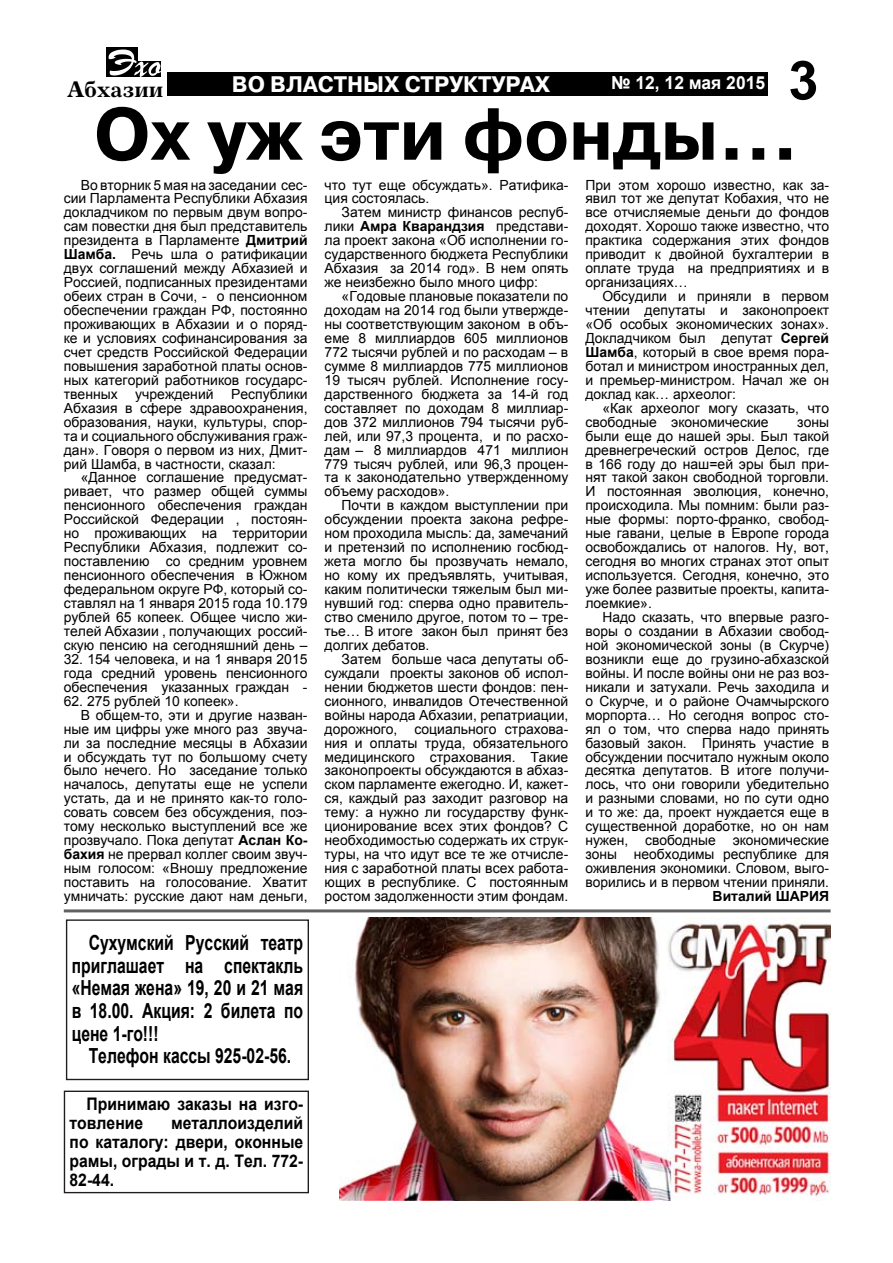
<style>
.page{position:relative;width:893px;height:1263px;background:#fff}
.page>*{position:absolute;margin:0;border:0;box-sizing:border-box;transform-origin:0 0}
.t1{font:700 73.5px "Pragmatica C";color:#000}
.t2{font:700 54px "Arial";color:#000}
.t3{font:700 23.4px "Journal C";color:#000}
.t4{font:700 22.5px "Pragmatica C";color:#fff}
.t5{font:700 20.85px/22.6px "Arial";color:#000;text-align:justify;scale:.76 1}
.t6{font:700 18px "Arial";color:#fff}
.t7{font:700 17.4px/18.9px "Arial";color:#000;scale:.91 1}
.t8{font:13.95px/14px "Arial";color:#000;text-align:justify}
.t9{font:700 13.95px "Arial";color:#000}
.s1{font-weight:700}
</style>
<div class="page">
<div style="left:168px;top:72px;width:600px;height:24px;background:#000"></div>
<svg style="left:106px;top:48px;width:31px;height:29px"></svg>
<svg style="left:109px;top:50px;width:52px;height:27px"></svg>
<hr style="left:64px;top:909px;width:767px;height:3px;background:#000">
<img style="left:339px;top:917px;width:492px;height:283px">
<div style="left:64px;top:1090px;width:245px;height:103px;border:1px solid #211d1f"></div>
<div style="left:66px;top:919px;width:243px;height:161px;border:1px solid #211d1f"></div>
<h3 class="t3" style="left:67px;top:77px;width:98px">Абхазии</h3>
<h3 class="t4" style="left:232px;top:73px;width:320px">во властных структурах</h3>
<p class="t6" style="left:611px;top:71px;width:155px">№ 12, 12 мая 2015</p>
<h2 class="t2" style="left:788px;top:45px;width:32px">3</h2>
<h1 class="t1" style="left:94px;top:95px;width:707px">Ох уж эти фонды…</h1>
<p class="t8" style="left:64px;top:192px;width:245px">сии Парламента Республики Абхазия докладчиком по первым двум вопро&shy;сам повестки дня был представитель президента в Парламенте <span class="s1">Дмитрий Шамба.</span> Речь шла о ратификации двух соглашений между Абхазией и Россией, подписанных президентами обеих стран в Сочи, - о пенсионном обеспечении граждан РФ, постоянно проживающих в Абхазии и о поряд&shy;ке и условиях софинансирования за счет средств Российской Федерации повышения заработной платы основ&shy;ных категорий работников государс&shy;твенных</p>
<p class="t8" style="left:325px;top:178px;width:245px">что тут еще обсуждать». Ратифика&shy;ция состоялась.</p>
<p class="t8" style="left:325px;top:206px;width:245px;text-indent:17px">Затем министр финансов респуб&shy;лики <span class="s1">Амра Кварандзия</span> представи&shy;ла проект закона «Об исполнении го&shy;сударственного бюджета Республики Абхазия за 2014 год». В нем опять же неизбежно было много цифр:</p>
<p class="t8" style="left:325px;top:289px;width:245px;text-indent:17px">«Годовые плановые показатели по доходам на 2014 год были утвержде&shy;ны соответствующим законом в объ&shy;еме 8 миллиардов 605 миллионов 772 тысячи рублей и по расходам – в сумме 8 миллиардов 775 миллионов 19 тысяч рублей. Исполнение госу&shy;дарственного бюджета за 14-й год составляет по доходам 8 миллиар&shy;дов 372 миллионов 794 тысячи руб&shy;лей, или 97,3 процента, и по расхо&shy;дам – 8 миллиардов 471 миллион 779 тысяч рублей, или 96,3 процен&shy;та к законодательно утвержденному объему расходов».</p>
<p class="t8" style="left:325px;top:499px;width:245px;text-indent:17px">Почти в каждом выступлении при обсуждении проекта закона рефре&shy;ном проходила мысль: да, замечаний и претензий по исполнению госбюд&shy;жета могло бы прозвучать немало, но кому их предъявлять, учитывая, каким политически тяжелым был ми&shy;нувший год: сперва одно правитель&shy;ство сменило другое, потом то – тре&shy;тье… В итоге закон был принят без долгих дебатов.</p>
<p class="t8" style="left:325px;top:652px;width:245px;text-indent:17px">Затем больше часа депутаты об&shy;суждали проекты законов об испол&shy;нении бюджетов шести фондов: пен&shy;сионного, инвалидов Отечественной войны народа Абхазии, репатриации, дорожного, социального страхова&shy;ния и оплаты труда, обязательного медицинского страхования. Такие законопроекты обсуждаются в абхаз&shy;ском парламенте ежегодно. И, кажет&shy;ся, каждый раз заходит разговор на тему: а нужно ли государству функ&shy;ционирование всех этих фондов? С необходимостью содержать их струк&shy;туры, на что идут все те же отчисле&shy;ния с заработной платы всех работа&shy;ющих в республике. С постоянным ростом задолженности этим фондам.</p>
<p class="t8" style="left:81px;top:178px;width:228px">Во вторник 5 мая на заседании сес-</p>
<p class="t8" style="left:585px;top:178px;width:245px">При этом хорошо известно, как за&shy;явил тот же депутат Кобахия, что не все отчисляемые деньги до фондов доходят. Хорошо также известно, что практика содержания этих фондов приводит к двойной бухгалтерии в оплате труда на предприятиях и в организациях…</p>
<p class="t8" style="left:585px;top:289px;width:245px;text-indent:17px">Обсудили и приняли в первом чтении депутаты и законопроект «Об особых экономических зонах».<br>Докладчиком был депутат <span class="s1">Сергей Шамба</span>, который в свое время пора&shy;ботал и министром иностранных дел, и премьер-министром. Начал же он доклад как… археолог:</p>
<p class="t8" style="left:585px;top:401px;width:245px;text-indent:17px">«Как археолог могу сказать, что свободные экономические</p>
<p class="t8" style="left:64px;top:387px;width:245px;text-indent:167px">Республики Абхазия в сфере здравоохранения, образования, науки, культуры, спор&shy;та и социального обслуживания граж&shy;дан». Говоря о первом из них, Дмит&shy;рий Шамба, в частности, сказал:</p>
<p class="t8" style="left:64px;top:471px;width:245px;text-indent:17px">«Данное соглашение предусмат&shy;ривает, что размер общей суммы пенсионного обеспечения граждан Российской Федерации , постоян&shy;но проживающих на территории Республики Абхазия, подлежит со&shy;поставлению со средним уровнем пенсионного обеспечения в Южном федеральном округе РФ, который со&shy;ставлял на 1 января 2015 года 10.179 рублей 65 копеек. Общее число жи&shy;телей Абхазии , получающих россий&shy;скую пенсию на сегодняшний день –</p>
<p class="t8" style="left:64px;top:652px;width:245px">32. 154 человека, и на 1 января 2015 года средний уровень пенсионного обеспечения указанных граждан -</p>
<p class="t8" style="left:64px;top:694px;width:176px">62. 275 рублей 10 копеек».</p>
<p class="t8" style="left:81px;top:708px;width:228px">В общем-то, эти и другие назван-</p>
<p class="t8" style="left:64px;top:722px;width:245px">ные им цифры уже много раз звуча-</p>
<p class="t8" style="left:64px;top:736px;width:245px">ли за последние месяцы в Абхазии</p>
<p class="t8" style="left:64px;top:750px;width:245px">и обсуждать тут по большому счету</p>
<p class="t8" style="left:64px;top:764px;width:245px">было нечего. Но заседание только</p>
<p class="t8" style="left:64px;top:778px;width:245px">началось, депутаты еще не успели</p>
<p class="t8" style="left:64px;top:792px;width:245px">устать, да и не принято как-то голо-</p>
<p class="t8" style="left:64px;top:806px;width:245px">совать совсем без обсуждения, поэ-</p>
<p class="t8" style="left:64px;top:819px;width:245px">тому несколько выступлений все же</p>
<p class="t8" style="left:64px;top:833px;width:245px">прозвучало. Пока депутат <span class="s1">Аслан Ко-</span></p>
<p class="t8" style="left:64px;top:847px;width:245px"><span class="s1">бахия</span> не прервал коллег своим звуч-</p>
<p class="t8" style="left:64px;top:861px;width:245px">ным голосом: «Вношу предложение</p>
<p class="t8" style="left:64px;top:875px;width:245px">поставить на голосование. Хватит</p>
<p class="t8" style="left:64px;top:889px;width:245px">умничать: русские дают нам деньги,</p>
<p class="t8" style="left:135px;top:387px;width:80px">учреждений</p>
<p class="t8" style="left:585px;top:415px;width:245px;text-indent:212px">зоны были еще до нашей эры. Был такой древнегреческий остров Делос, где в 166 году до наш=ей эры был при&shy;нят такой закон свободной торговли.<br>И постоянная эволюция, конечно, происходила. Мы помним: были раз&shy;ные формы: порто-франко, свобод&shy;ные гавани, целые в Европе города освобождались от налогов. Ну, вот, сегодня во многих странах этот опыт используется. Сегодня, конечно, это уже более развитые проекты, капита&shy;лоемкие».</p>
<p class="t8" style="left:585px;top:610px;width:245px;text-indent:17px">Надо сказать, что впервые разго&shy;воры о создании в Абхазии свобод&shy;ной экономической зоны (в Скурче) возникли еще до грузино-абхазской войны. И после войны они не раз воз&shy;никали и затухали. Речь заходила и о Скурче, и о районе Очамчырского морпорта… Но сегодня вопрос сто&shy;ял о том, что сперва надо принять базовый закон. Принять участие в обсуждении посчитало нужным около десятка депутатов. В итоге получи&shy;лось, что они говорили убедительно и разными словами, но по сути одно и то же: да, проект нуждается еще в существенной доработке, но он нам нужен, свободные экономические зоны необходимы республике для оживления экономики. Словом, выго&shy;ворились и в первом чтении приняли.</p>
<p class="t9" style="left:713px;top:887px;width:118px">Виталий ШАР ИЯ</p>
<h3 class="t5" style="left:72px;top:932px;width:306px;text-indent:17px">Сухумский Русский театр приглашает на спектакль «Немая жена» 19, 20 и 21 мая в 18.00. Акция: 2 билета по цене 1-го!!!</h3>
<h3 class="t5" style="left:89px;top:1045px;width:268px">Телефон кассы 925-02-56.</h3>
<p class="t7" style="left:70px;top:1095px;width:258px;text-indent:17px">Принимаю заказы на изго&shy;товление</p>
<p class="t7" style="left:70px;top:1114px;width:258px;text-align:justify;text-indent:102px">металлоизделий по каталогу: двери, оконные рамы, ограды и т. д. Тел. 772- 82-44.</p>
</div>
